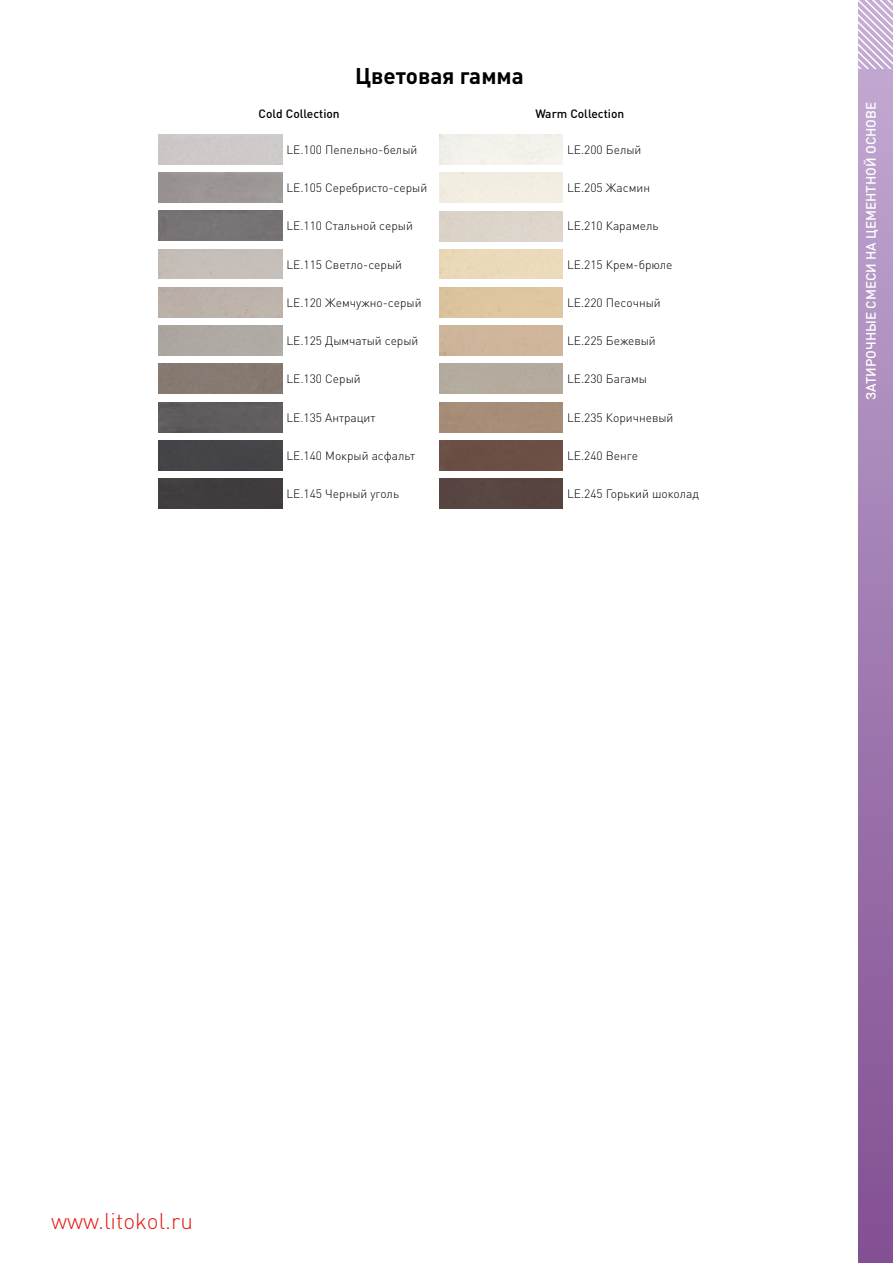
<style>
.page{position:relative;width:893px;height:1263px;background:#fff}
.page>*{position:absolute;margin:0;border:0;box-sizing:border-box;transform-origin:0 0}
.t1{font:300 22.5px "DIN Pro";color:#e41b13}
.t2{font:700 22.5px "DIN Pro";color:#000}
.t3{font:500 13.5px "DIN Pro";color:#fff}
.t4{font:300 12px "DIN Pro";color:#000}
.t5{font:500 12px "DIN Pro";color:#000}
</style>
<div class="page">
<div style="left:859px;top:0;width:34px;height:1263px;background:linear-gradient(to bottom,#c3acd3,#824f92)"></div>
<svg style="left:859px;top:0;width:34px;height:68px"></svg>
<div style="left:159px;top:211px;width:123px;height:30px;background:#777374"></div>
<div style="left:159px;top:364px;width:123px;height:30px;background:#867a71"></div>
<div style="left:159px;top:402px;width:123px;height:30px;background:#605c5d"></div>
<div style="left:159px;top:440px;width:123px;height:30px;background:#454448"></div>
<div style="left:439px;top:440px;width:124px;height:30px;background:#6b4f45"></div>
<div style="left:159px;top:479px;width:123px;height:29px;background:#403c3e"></div>
<div style="left:439px;top:479px;width:124px;height:29px;background:#574541"></div>
<h1 class="t2" style="left:355px;top:61px;width:170px">Цветовая гамма</h1>
<p class="t5" style="left:259px;top:105px;width:83px">Cold Collection</p>
<p class="t5" style="left:535px;top:105px;width:90px">Warm Collection</p>
<p class="t4" style="left:286px;top:141px;width:132px">LE.100 Пепельно-белый</p>
<p class="t4" style="left:567px;top:141px;width:76px">LE.200 Белый</p>
<p class="t4" style="left:286px;top:180px;width:142px">LE.105 Cеребристо-серый</p>
<p class="t4" style="left:567px;top:180px;width:84px">LE.205 Жасмин</p>
<p class="t4" style="left:286px;top:218px;width:128px">LE.110 Cтальной серый</p>
<p class="t4" style="left:567px;top:218px;width:93px">LE.210 Карамель</p>
<p class="t4" style="left:286px;top:256px;width:117px">LE.115 Cветло-серый</p>
<p class="t4" style="left:567px;top:256px;width:107px">LE.215 Крем-брюле</p>
<p class="t4" style="left:286px;top:294px;width:137px">LE.120 Жемчужно-серый</p>
<p class="t4" style="left:567px;top:294px;width:95px">LE.220 Песочный</p>
<p class="t4" style="left:286px;top:333px;width:134px">LE.125 Дымчатый серый</p>
<p class="t4" style="left:567px;top:333px;width:90px">LE.225 Бежевый</p>
<p class="t4" style="left:286px;top:371px;width:76px">LE.130 Серый</p>
<p class="t4" style="left:567px;top:371px;width:81px">LE.230 Багамы</p>
<p class="t4" style="left:286px;top:409px;width:91px">LE.135 Антрацит</p>
<p class="t4" style="left:567px;top:409px;width:108px">LE.235 Коричневый</p>
<p class="t4" style="left:286px;top:447px;width:130px">LE.140 Мокрый асфальт</p>
<p class="t4" style="left:567px;top:447px;width:72px">LE.240 Венге</p>
<p class="t4" style="left:286px;top:486px;width:114px">LE.145 Черный уголь</p>
<p class="t4" style="left:567px;top:486px;width:133px">LE.245 Горький шоколад</p>
<p class="t3" style="left:862px;top:400px;width:300px;rotate:-90deg">ЗАТИРОЧНЫЕ СМЕСИ НА ЦЕМЕНТНОЙ ОСНОВЕ</p>
<h1 class="t1" style="left:51px;top:1205px;width:143px">www.litokol.ru</h1>
</div>
